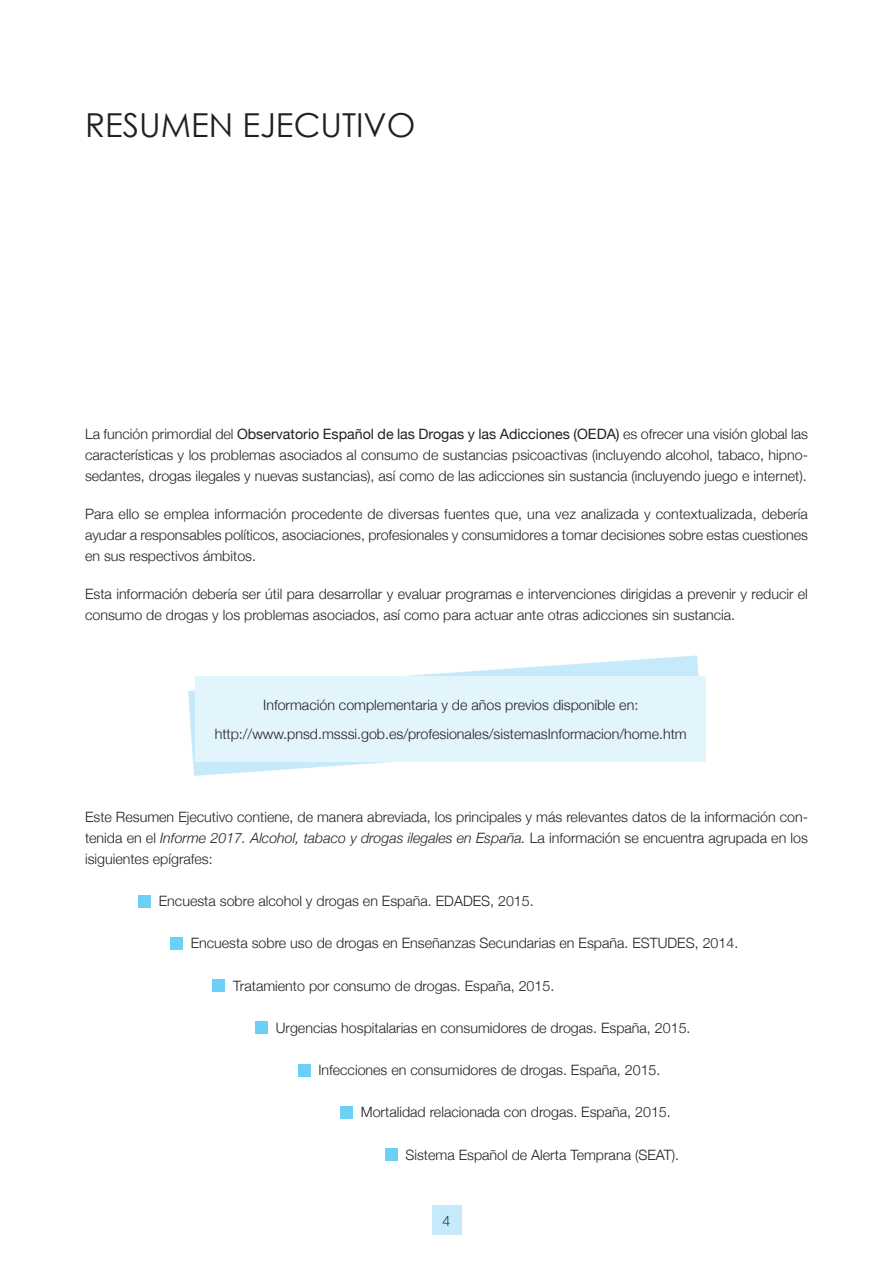
<style>
.page{position:relative;width:893px;height:1263px;background:#fff}
.page>*{position:absolute;margin:0;border:0;box-sizing:border-box;transform-origin:0 0}
.t1{font:33px "Century Gothic";color:#231f20}
.t2{font:300 14.25px/21px "Helvetica Neue";color:#231f20;text-align:justify}
.t3{font:300 14.25px "Helvetica Neue";color:#11386d}
.s1{font-weight:400}
.s2{font-style:italic}
</style>
<div class="page">
<div style="left:432px;top:1205px;width:29px;height:30px;background:#c6eafa"></div>
<svg style="left:188px;top:655px;width:515px;height:121px"></svg>
<div style="left:196px;top:676px;width:510px;height:85px;background:#e2f4fc"></div>
<div style="left:138px;top:895px;width:13px;height:12px;background:#6bcff6"></div>
<div style="left:170px;top:937px;width:13px;height:13px;background:#6bcff6"></div>
<div style="left:213px;top:979px;width:12px;height:13px;background:#6bcff6"></div>
<div style="left:255px;top:1021px;width:13px;height:13px;background:#6bcff6"></div>
<div style="left:298px;top:1064px;width:12px;height:12px;background:#6bcff6"></div>
<div style="left:340px;top:1106px;width:13px;height:13px;background:#6bcff6"></div>
<div style="left:385px;top:1148px;width:12px;height:13px;background:#6bcff6"></div>
<h1 class="t1" style="left:85px;top:103px;width:332px">RESUMEN EJECUTIVO</h1>
<p class="t2" style="left:85px;top:423px;width:724px">La función primordial del <span class="s1">Observatorio Español de las Drogas y las Adicciones (OEDA)</span> es ofrecer una visión global las características y los problemas asociados al consumo de sustancias psicoactivas (incluyendo alcohol, tabaco, hipno&shy;sedantes, drogas ilegales y nuevas sustancias), así como de las adicciones sin sustancia (incluyendo juego e internet).</p>
<p class="t2" style="left:85px;top:503px;width:724px">Para ello se emplea información procedente de diversas fuentes que, una vez analizada y contextualizada, debería ayudar a responsables políticos, asociaciones, profesionales y consumidores a tomar decisiones sobre estas cuestiones en sus respectivos ámbitos.</p>
<p class="t2" style="left:85px;top:583px;width:724px">Esta información debería ser útil para desarrollar y evaluar programas e intervenciones dirigidas a prevenir y reducir el consumo de drogas y los problemas asociados, así como para actuar ante otras adicciones sin sustancia.</p>
<p class="t2" style="left:215px;top:689px;width:474px;line-height:29.5px;text-align:center">Información complementaria y de años previos disponible en: http://www.pnsd.msssi.gob.es/profesionales/sistemasInformacion/home.htm</p>
<p class="t2" style="left:85px;top:806px;width:724px">Este Resumen Ejecutivo contiene, de manera abreviada, los principales y más relevantes datos de la información con&shy;tenida en el <span class="s2">Informe 2017. Alcohol, tabaco y drogas ilegales en España.</span> La información se encuentra agrupada en los isiguientes epígrafes:</p>
<p class="t2" style="left:159px;top:890px;width:376px">Encuesta sobre alcohol y drogas en España. EDADES, 2015.</p>
<p class="t2" style="left:191px;top:932px;width:549px">Encuesta sobre uso de drogas en Enseñanzas Secundarias en España. ESTUDES, 2014.</p>
<p class="t2" style="left:233px;top:975px;width:323px">Tratamiento por consumo de drogas. España, 2015.</p>
<p class="t2" style="left:276px;top:1017px;width:416px">Urgencias hospitalarias en consumidores de drogas. España, 2015.</p>
<p class="t2" style="left:318px;top:1059px;width:344px">Infecciones en consumidores de drogas. España, 2015.</p>
<p class="t2" style="left:361px;top:1101px;width:311px">Mortalidad relacionada con drogas. España, 2015.</p>
<p class="t2" style="left:405px;top:1144px;width:275px">Sistema Español de Alerta Temprana (SEAT).</p>
<p class="t3" style="left:442px;top:1212px;width:9px">4</p>
</div>
